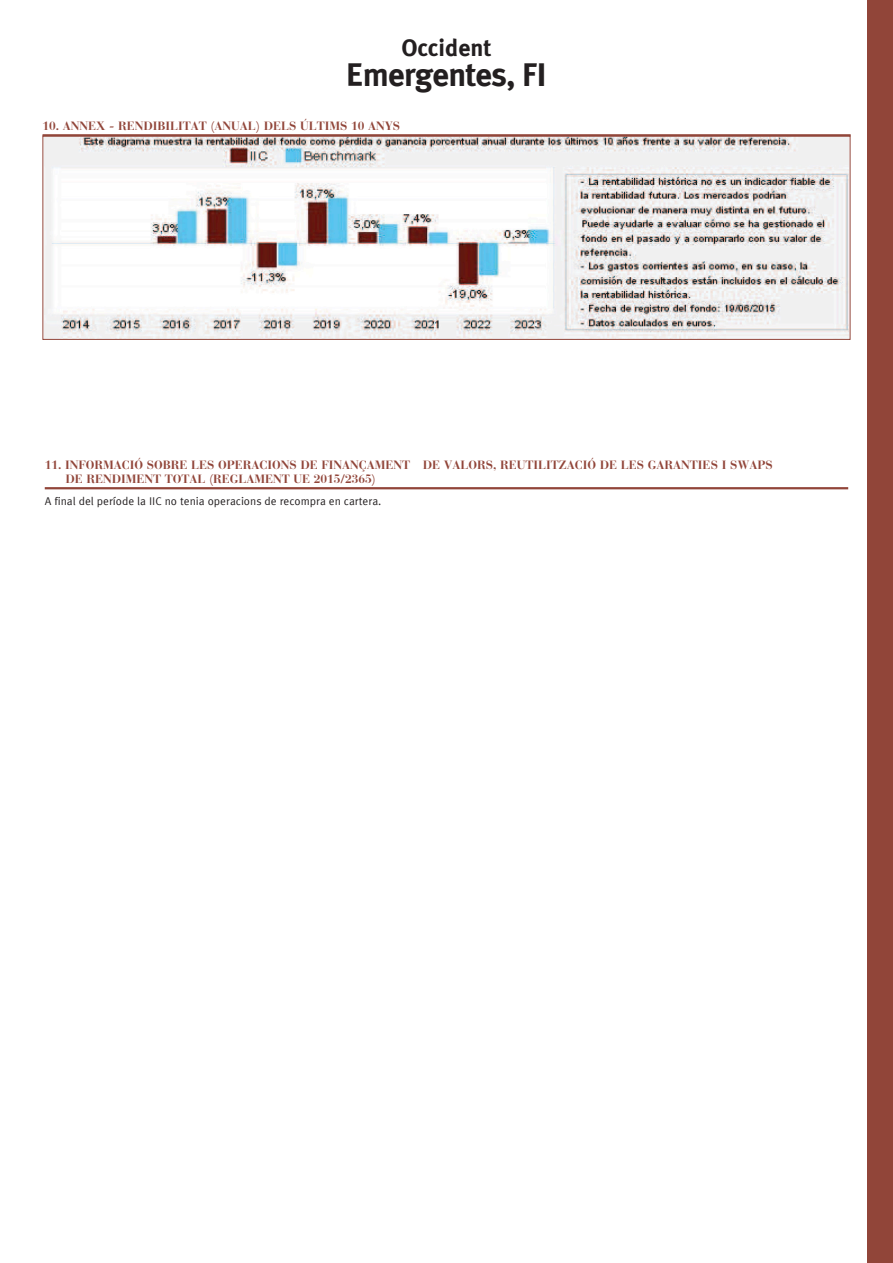
<style>
.page{position:relative;width:893px;height:1263px;background:#fff}
.page>*{position:absolute;margin:0;border:0;box-sizing:border-box;transform-origin:0 0}
.t1{font:700 33px "Meta Korrespondenz";letter-spacing:-.025em;color:#231f20}
.t2{font:700 24px "Meta Korrespondenz";color:#231f20}
.t3{font:700 12px "Bauer Bodoni";color:#914539}
.t4{font:11.25px "Meta Korrespondenz";letter-spacing:-.005em;color:#231f20}
</style>
<div class="page">
<div style="left:867px;top:0;width:26px;height:1263px;background:#914539"></div>
<hr style="left:45px;top:487px;width:803px;height:2px;background:#914539">
<img style="left:45px;top:138px;width:803px;height:200px">
<div style="left:43px;top:136px;width:807px;height:204px;border:1px solid #914539"></div>
<hr style="left:43px;top:134px;width:808px;height:2px;background:#914539">
<p class="t2" style="left:401px;top:34px;width:92px">Occident</p>
<p class="t1" style="left:346px;top:55px;width:203px">Emergentes, FI</p>
<p class="t3" style="left:43px;top:119px;width:359px">10. ANNEX - RENDIBILITAT (ANUAL) DELS ÚLTIMS 10 ANYS</p>
<p class="t3" style="left:45px;top:458px;width:729px">11. INFORMACIÓ SOBRE LES OPERACIONS DE FINANÇAMENT DE VALORS, REUTILITZACIÓ DE LES GARANTIES I SWAPS</p>
<p class="t3" style="left:65px;top:471px;width:312px">DE RENDIMENT TOTAL (REGLAMENT UE 2015/2365)</p>
<p class="t4" style="left:45px;top:494px;width:338px">A final del període la IIC no tenia operacions de recompra en cartera.</p>
</div>
